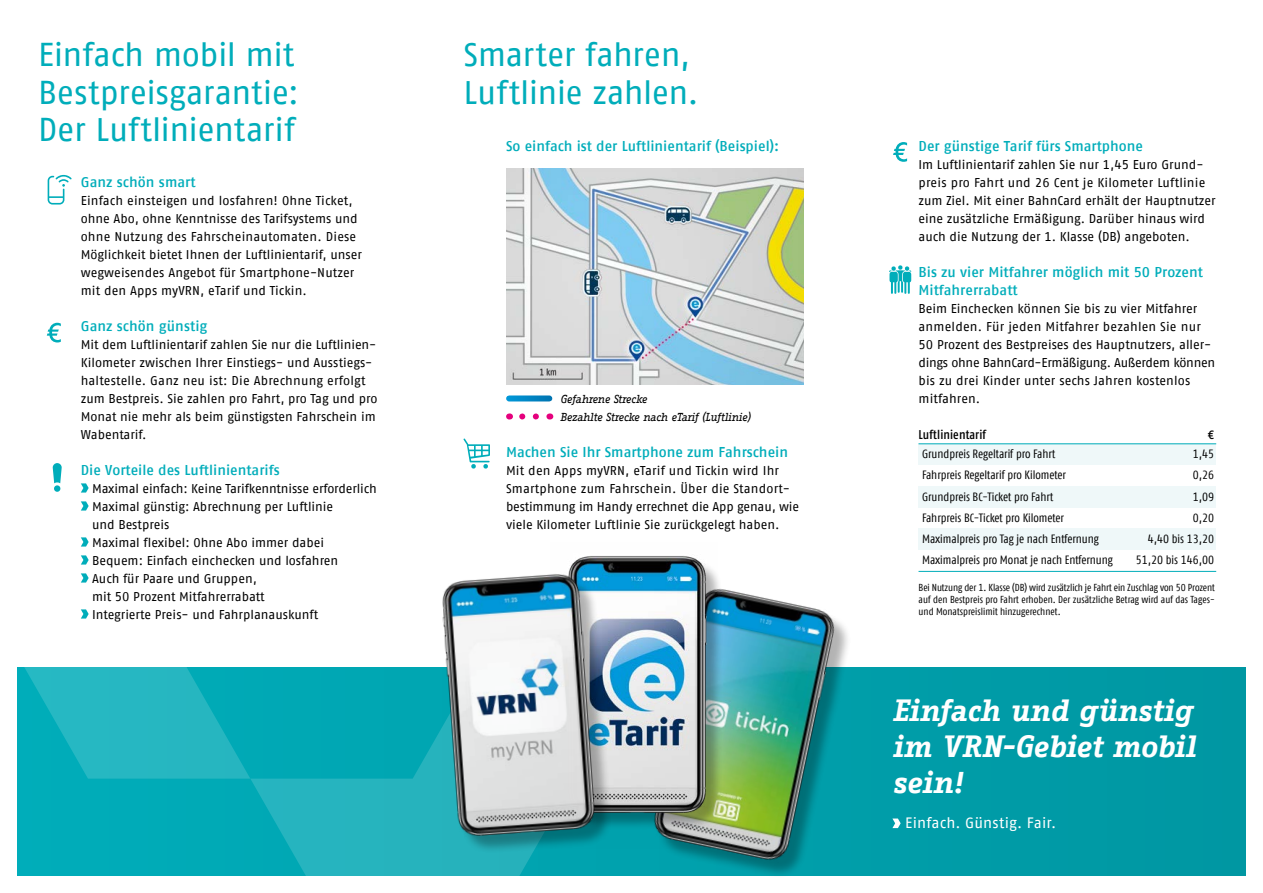
<style>
.page{position:relative;width:1263px;height:893px;background:#fff}
.page>*{position:absolute;margin:0;border:0;box-sizing:border-box;transform-origin:0 0}
.Headline{font:33px/37.5px "Fago No Tf";letter-spacing:-.015em;color:#00adba}
.Titel{font:italic 700 30px/36px "Fago Office Serif";letter-spacing:-.015em;color:#fff}
.Titel-2{font:15px "Fago No Tf";letter-spacing:.005em;color:#fff}
.copy{font:500 14.25px/18px "Fago No Tf";color:#00adba}
.Subhead{font:500 14.25px "Fago No Tf";color:#00adba}
.copy-2{font:12.75px/18px "Fago No Tf";color:#000}
.Tabellenkopf{font:500 condensed 12.75px "Fago OT";letter-spacing:.01em;color:#000}
.copy-3{font:condensed 12px "Fago Offc";color:#000}
.copy-4{font:italic 11.25px "Fago Office Serif";letter-spacing:-.035em;color:#000}
.Fußnoten{font:condensed 10.2px/12.3px "Fago Offc";letter-spacing:.005em;color:#000;text-align:justify}
</style>
<div class="page">
<div style="left:17px;top:668px;width:1229px;height:208px;background:#009ba6"></div>
<svg style="left:17px;top:668px;width:509px;height:208px;fill:#00acb9"></svg>
<svg style="left:53px;top:463px;width:9px;height:29px"></svg>
<svg style="left:47px;top:323px;width:14px;height:19px"></svg>
<svg style="left:463px;top:438px;width:27px;height:31px"></svg>
<svg style="left:893px;top:142px;width:14px;height:20px"></svg>
<svg style="left:48px;top:175px;width:24px;height:30px"></svg>
<svg style="left:81px;top:483px;width:8px;height:10px"></svg>
<svg style="left:81px;top:501px;width:8px;height:10px"></svg>
<svg style="left:81px;top:537px;width:8px;height:10px"></svg>
<svg style="left:81px;top:555px;width:8px;height:10px"></svg>
<svg style="left:81px;top:573px;width:8px;height:10px"></svg>
<svg style="left:81px;top:609px;width:8px;height:10px"></svg>
<svg style="left:892px;top:818px;width:9px;height:10px"></svg>
<svg style="left:509px;top:395px;width:40px;height:6px"></svg>
<svg style="left:519px;top:413px;width:17px;height:6px"></svg>
<img style="left:506px;top:169px;width:298px;height:216px">
<svg style="left:889px;top:265px;width:23px;height:29px"></svg>
<div style="left:918px;top:444px;width:298px;height:21px;background:#eff8f9"></div>
<div style="left:918px;top:486px;width:298px;height:21px;background:#eff8f9"></div>
<div style="left:918px;top:529px;width:298px;height:21px;background:#eff8f9"></div>
<hr style="left:918px;top:443px;width:298px;height:1px;background:#00adba">
<hr style="left:918px;top:571px;width:298px;height:1px;background:#00adba">
<img style="left:672px;top:589px;width:178px;height:284px">
<div style="left:570px;top:559px;width:154px;height:271px;background:#000;opacity:.3"></div>
<img style="left:578px;top:556px;width:139px;height:292px">
<img style="left:425px;top:559px;width:185px;height:305px">
<p class="Headline" style="left:38px;top:36px;width:262px">Einfach mobil mit<br>Bestpreisgarantie:<br>Der Luftlinientarif</p>
<p class="Subhead" style="left:81px;top:173px;width:116px">Ganz schön smart</p>
<p class="copy-2" style="left:81px;top:191px;width:283px">Einfach einsteigen und losfahren! Ohne Ticket, ohne Abo, ohne Kenntnisse des Tarifsystems und ohne Nutzung des Fahrscheinautomaten. Diese Möglichkeit bietet Ihnen der Luftlinientarif, unser wegweisendes Angebot für Smartphone-Nutzer mit den Apps myVRN, eTarif und Tickin.</p>
<p class="Subhead" style="left:81px;top:317px;width:128px">Ganz schön günstig</p>
<p class="copy-2" style="left:81px;top:335px;width:298px">Mit dem Luftlinientarif zahlen Sie nur die Luftlinien-Kilometer zwischen Ihrer Einstiegs- und Ausstiegs&shy;haltestelle. Ganz neu ist: Die Abrechnung erfolgt zum Bestpreis. Sie zahlen pro Fahrt, pro Tag und pro Monat nie mehr als beim günstigsten Fahrschein im Wabentarif.</p>
<p class="Subhead" style="left:81px;top:461px;width:200px">Die Vorteile des Luftlinientarifs</p>
<p class="copy-2" style="left:92px;top:479px;width:286px">Maximal einfach: Keine Tarifkenntnisse erforderlich</p>
<p class="copy-2" style="left:92px;top:497px;width:243px">Maximal günstig: Abrechnung per Luftlinie und Bestpreis</p>
<p class="copy-2" style="left:92px;top:533px;width:234px">Maximal flexibel: Ohne Abo immer dabei</p>
<p class="copy-2" style="left:92px;top:551px;width:248px">Bequem: Einfach einchecken und losfahren</p>
<p class="copy-2" style="left:92px;top:569px;width:174px">Auch für Paare und Gruppen, mit 50 Prozent Mitfahrerrabatt</p>
<p class="copy-2" style="left:92px;top:605px;width:228px">Integrierte Preis- und Fahrplanauskunft</p>
<p class="Headline" style="left:463px;top:36px;width:228px">Smarter fahren,</p>
<p class="Headline" style="left:463px;top:73px;width:237px">Luftlinie zahlen.</p>
<p class="Subhead" style="left:506px;top:137px;width:275px">So einfach ist der Luftlinientarif (Beispiel):</p>
<p class="copy-4" style="left:560px;top:392px;width:89px">Gefahrene Strecke</p>
<p class="copy-4" style="left:560px;top:410px;width:192px">Bezahlte Strecke nach eTarif (Luftlinie)</p>
<p class="copy" style="left:506px;top:442px;width:284px">Machen Sie Ihr Smartphone zum Fahrschein</p>
<p class="copy-2" style="left:506px;top:461px;width:294px">Mit den Apps myVRN, eTarif und Tickin wird Ihr Smartphone zum Fahrschein. Über die Standort&shy;bestimmung im Handy errechnet die App genau, wie viele Kilometer Luftlinie Sie zurückgelegt haben.</p>
<p class="copy" style="left:918px;top:136px;width:226px">Der günstige Tarif fürs Smartphone</p>
<p class="copy-2" style="left:918px;top:155px;width:299px">Im Luftlinientarif zahlen Sie nur 1,45 Euro Grund&shy;preis pro Fahrt und 26 Cent je Kilometer Luftlinie zum Ziel. Mit einer BahnCard erhält der Hauptnutzer eine zusätzliche Ermäßigung. Darüber hinaus wird auch die Nutzung der 1. Klasse (DB) angeboten.</p>
<p class="copy" style="left:918px;top:262px;width:286px">Bis zu vier Mitfahrer möglich mit 50 Prozent<br>Mitfahrerrabatt</p>
<p class="copy-2" style="left:918px;top:299px;width:298px">Beim Einchecken können Sie bis zu vier Mitfahrer anmelden. Für jeden Mitfahrer bezahlen Sie nur 50 Prozent des Bestpreises des Hauptnutzers, aller&shy;dings ohne BahnCard-Ermäßigung. Außerdem können bis zu drei Kinder unter sechs Jahren kostenlos mitfahren.</p>
<p class="Tabellenkopf" style="left:918px;top:427px;width:69px">Luftlinientarif</p>
<p class="Tabellenkopf" style="left:1208px;top:427px;width:8px">€</p>
<p class="copy-3" style="left:922px;top:447px;width:135px">Grundpreis Regeltarif pro Fahrt</p>
<p class="copy-3" style="left:1193px;top:447px;width:23px">1,45</p>
<p class="copy-3" style="left:922px;top:468px;width:145px">Fahrpreis Regeltarif pro Kilometer</p>
<p class="copy-3" style="left:1193px;top:468px;width:23px">0,26</p>
<p class="copy-3" style="left:922px;top:490px;width:133px">Grundpreis BC-Ticket pro Fahrt</p>
<p class="copy-3" style="left:1193px;top:490px;width:23px">1,09</p>
<p class="copy-3" style="left:922px;top:511px;width:143px">Fahrpreis BC-Ticket pro Kilometer</p>
<p class="copy-3" style="left:1193px;top:511px;width:23px">0,20</p>
<p class="copy-3" style="left:922px;top:532px;width:178px">Maximalpreis pro Tag je nach Entfernung</p>
<p class="copy-3" style="left:1148px;top:532px;width:68px">4,40 bis 13,20</p>
<p class="copy-3" style="left:922px;top:553px;width:192px">Maximalpreis pro Monat je nach Entfernung</p>
<p class="copy-3" style="left:1136px;top:553px;width:80px">51,20 bis 146,00</p>
<p class="Fußnoten" style="left:918px;top:581px;width:298px">Bei Nutzung der 1. Klasse (DB) wird zusätzlich je Fahrt ein Zuschlag von 50 Prozent auf den Bestpreis pro Fahrt erhoben. Der zusätzliche Betrag wird auf das Tages&shy;und Monatspreislimit hinzugerechnet.</p>
<p class="Titel" style="left:892px;top:692px;width:305px">Einfach und günstig im VRN-Gebiet mobil</p>
<p class="Titel" style="left:892px;top:764px;width:72px">sein!</p>
<p class="Titel-2" style="left:905px;top:814px;width:152px">Einfach. Günstig. Fair.</p>
</div>
